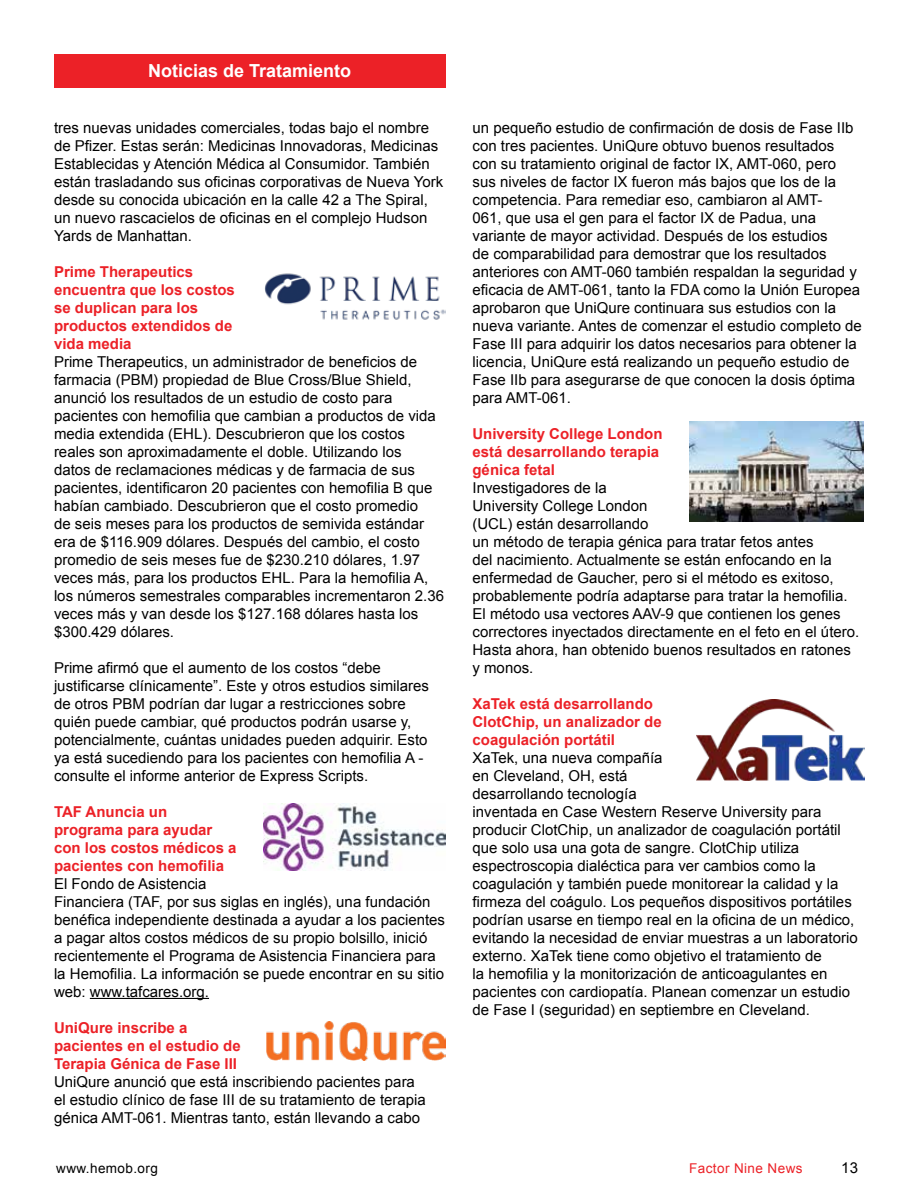
<style>
.page{position:relative;width:918px;height:1188px;background:#fff}
.page>*{position:absolute;margin:0;border:0;box-sizing:border-box;transform-origin:0 0}
.t1{font:700 18px "Arial";color:#fff}
.t2{font:15px/18px "Arial";color:#000}
.t3{font:700 15px/18px "Arial";color:#ec2127}
.t4{font:13.5px "Arial";letter-spacing:.03em;color:#ec2127}
.t5{font:13.5px "Arial";letter-spacing:.03em;color:#000}
</style>
<div class="page">
<hr style="left:90px;top:998px;width:119px;height:1px;background:#000">
<img style="left:264px;top:273px;width:182px;height:47px">
<img style="left:697px;top:700px;width:167px;height:81px">
<img style="left:266px;top:1022px;width:180px;height:39px">
<img style="left:689px;top:421px;width:175px;height:101px">
<img style="left:263px;top:804px;width:183px;height:66px">
<div style="left:54px;top:54px;width:392px;height:34px;background:#ec2127"></div>
<p class="t1" style="left:148px;top:59px;width:205px">Noticias de Tratamiento</p>
<p class="t2" style="left:54px;top:119px;width:391px">tres nuevas unidades comerciales, todas bajo el nombre de Pfizer. Estas serán: Medicinas Innovadoras, Medicinas Establecidas y Atención Médica al Consumidor. También están trasladando sus oficinas corporativas de Nueva York desde su conocida ubicación en la calle 42 a The Spiral, un nuevo rascacielos de oficinas en el complejo Hudson Yards de Manhattan.</p>
<p class="t3" style="left:54px;top:263px;width:182px">Prime Therapeutics encuentra que los costos se duplican para los productos extendidos de vida media</p>
<p class="t2" style="left:54px;top:353px;width:392px">Prime Therapeutics, un administrador de beneficios de farmacia (PBM) propiedad de Blue Cross/Blue Shield, anunció los resultados de un estudio de costo para pacientes con hemofilia que cambian a productos de vida media extendida (EHL). Descubrieron que los costos reales son aproximadamente el doble. Utilizando los<br>datos de reclamaciones médicas y de farmacia de sus pacientes, identificaron 20 pacientes con hemofilia B que habían cambiado. Descubrieron que el costo promedio<br>de seis meses para los productos de semivida estándar era de $116.909 dólares. Después del cambio, el costo promedio de seis meses fue de $230.210 dólares, 1.97 veces más, para los productos EHL. Para la hemofilia A, los números semestrales comparables incrementaron 2.36 veces más y van desde los $127.168 dólares hasta los $300.429 dólares.</p>
<p class="t2" style="left:54px;top:659px;width:377px">Prime afirmó que el aumento de los costos “debe justificarse clínicamente”. Este y otros estudios similares de otros PBM podrían dar lugar a restricciones sobre quién puede cambiar, qué productos podrán usarse y, potencialmente, cuántas unidades pueden adquirir. Esto ya está sucediendo para los pacientes con hemofilia A - consulte el informe anterior de Express Scripts.</p>
<p class="t3" style="left:54px;top:803px;width:184px">TAF Anuncia un programa para ayudar con los costos médicos a pacientes con hemofilia</p>
<p class="t2" style="left:54px;top:875px;width:393px">El Fondo de Asistencia<br>Financiera (TAF, por sus siglas en inglés), una fundación benéfica independiente destinada a ayudar a los pacientes a pagar altos costos médicos de su propio bolsillo, inició recientemente el Programa de Asistencia Financiera para la Hemofilia. La información se puede encontrar en su sitio web: www.tafcares.org.</p>
<p class="t3" style="left:54px;top:1019px;width:188px">UniQure inscribe a pacientes en el estudio de<br>Terapia Génica de Fase III</p>
<p class="t2" style="left:54px;top:1073px;width:373px">UniQure anunció que está inscribiendo pacientes para el estudio clínico de fase III de su tratamiento de terapia génica AMT-061. Mientras tanto, están llevando a cabo</p>
<p class="t2" style="left:472px;top:119px;width:391px">un pequeño estudio de confirmación de dosis de Fase IIb con tres pacientes. UniQure obtuvo buenos resultados con su tratamiento original de factor IX, AMT-060, pero sus niveles de factor IX fueron más bajos que los de la competencia. Para remediar eso, cambiaron al AMT-<br>061, que usa el gen para el factor IX de Padua, una variante de mayor actividad. Después de los estudios<br>de comparabilidad para demostrar que los resultados anteriores con AMT-060 también respaldan la seguridad y eficacia de AMT-061, tanto la FDA como la Unión Europea aprobaron que UniQure continuara sus estudios con la nueva variante. Antes de comenzar el estudio completo de Fase III para adquirir los datos necesarios para obtener la licencia, UniQure está realizando un pequeño estudio de Fase IIb para asegurarse de que conocen la dosis óptima para AMT-061.</p>
<p class="t3" style="left:472px;top:425px;width:192px">University College London está desarrollando terapia génica fetal</p>
<p class="t2" style="left:472px;top:479px;width:388px">Investigadores de la<br>University College London<br>(UCL) están desarrollando<br>un método de terapia génica para tratar fetos antes<br>del nacimiento. Actualmente se están enfocando en la enfermedad de Gaucher, pero si el método es exitoso, probablemente podría adaptarse para tratar la hemofilia.<br>El método usa vectores AAV-9 que contienen los genes correctores inyectados directamente en el feto en el útero.<br>Hasta ahora, han obtenido buenos resultados en ratones y monos.</p>
<p class="t3" style="left:472px;top:695px;width:191px">XaTek está desarrollando<br>ClotChip, un analizador de coagulación portátil</p>
<p class="t2" style="left:472px;top:749px;width:387px">XaTek, una nueva compañía<br>en Cleveland, OH, está<br>desarrollando tecnología<br>inventada en Case Western Reserve University para producir ClotChip, un analizador de coagulación portátil que solo usa una gota de sangre. ClotChip utiliza espectroscopia dialéctica para ver cambios como la coagulación y también puede monitorear la calidad y la firmeza del coágulo. Los pequeños dispositivos portátiles podrían usarse en tiempo real en la oficina de un médico, evitando la necesidad de enviar muestras a un laboratorio externo. XaTek tiene como objetivo el tratamiento de<br>la hemofilia y la monitorización de anticoagulantes en pacientes con cardiopatía. Planean comenzar un estudio de Fase I (seguridad) en septiembre en Cleveland.</p>
<p class="t5" style="left:56px;top:1159px;width:103px">www.hemob.org</p>
<p class="t4" style="left:689px;top:1159px;width:115px">Factor Nine News</p>
<p class="t2" style="left:841px;top:1159px;width:19px">13</p>
</div>
